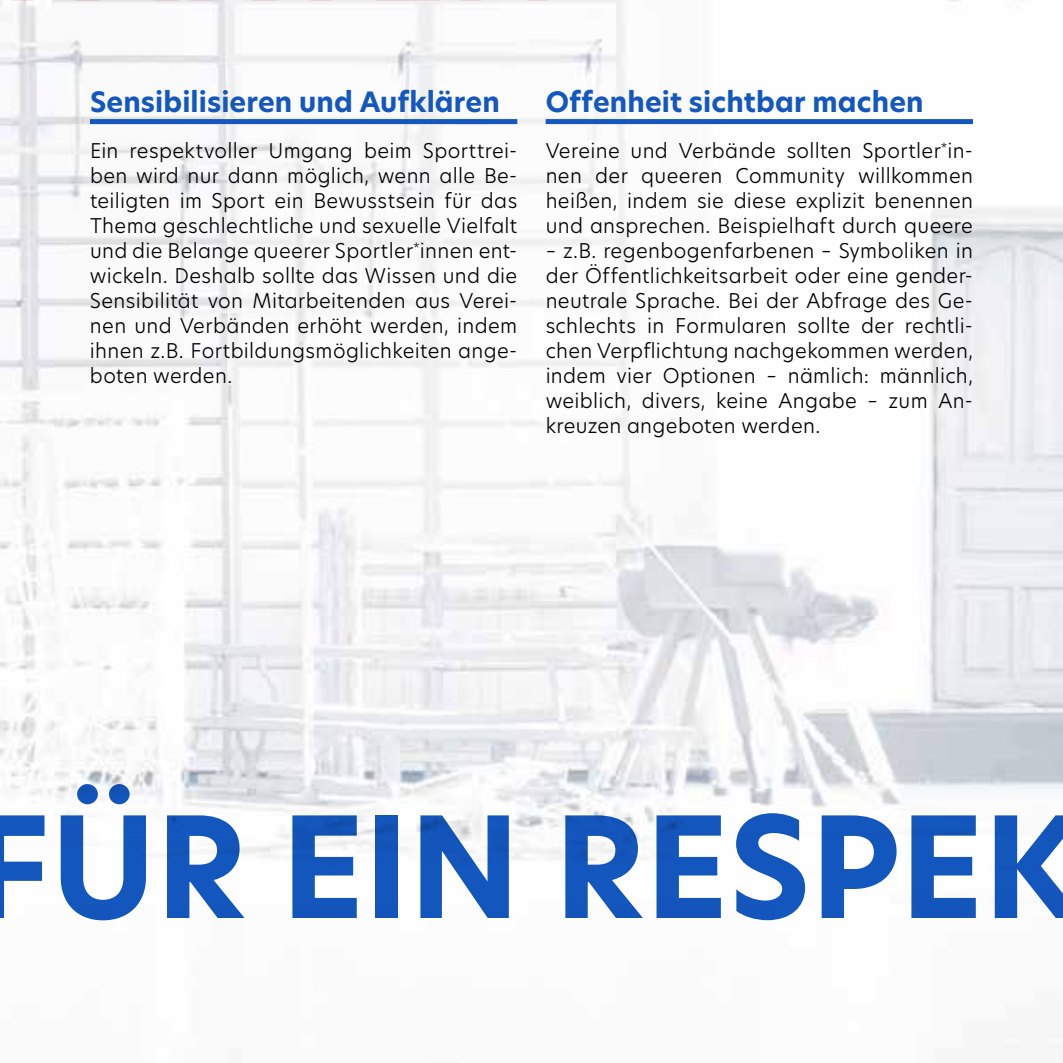
<style>
.page{position:relative;width:1063px;height:1063px;background:#fff}
.page>*{position:absolute;margin:0;border:0;box-sizing:border-box;transform-origin:0 0}
.t1{font:700 137.5px "New Hero";color:#1457be}
.t2{font:700 27.5px "New Hero";letter-spacing:.005em;color:#1457be}
.t3{font:300 20px/25px "New Hero";letter-spacing:.015em;color:#000;text-align:justify}
</style>
<div class="page">
<img style="left:0;top:0;width:1063px;height:861px">
<div style="left:90px;top:119px;width:427px;height:5px;background:#1457be"></div>
<div style="left:546px;top:119px;width:427px;height:5px;background:#1457be"></div>
<h2 class="t2" style="left:90px;top:83px;width:411px">Sensibilisieren und Aufklären</h2>
<p class="t3" style="left:90px;top:138px;width:429px">Ein respektvoller Umgang beim Sporttrei&shy;ben wird nur dann möglich, wenn alle Be&shy;teiligten im Sport ein Bewusstsein für das Thema geschlechtliche und sexuelle Vielfalt und die Belange queerer Sportler<sup>*</sup>innen ent&shy;wickeln. Deshalb sollte das Wissen und die Sensibilität von Mitarbeitenden aus Verei&shy;nen und Verbänden erhöht werden, indem ihnen z.B. Fortbildungsmöglichkeiten ange&shy;boten werden.</p>
<h2 class="t2" style="left:546px;top:83px;width:379px">Offenheit sichtbar machen</h2>
<p class="t3" style="left:546px;top:138px;width:429px">Vereine und Verbände sollten Sportler<sup>*</sup>in&shy;nen der queeren Community willkommen heißen, indem sie diese explizit benennen und ansprechen. Beispielhaft durch queere</p>
<p class="t3" style="left:546px;top:238px;width:429px">– z.B. regenbogenfarbenen – Symboliken in der Öffentlichkeitsarbeit oder eine gender&shy;neutrale Sprache. Bei der Abfrage des Ge&shy;schlechts in Formularen sollte der rechtli&shy;chen Verpflichtung nachgekommen werden, indem vier Optionen – nämlich: männlich, weiblich, divers, keine Angabe – zum An&shy;kreuzen angeboten werden.</p>
<h1 class="t1" style="left:-29px;top:774px;width:1113px">FÜR EIN RESPEK</h1>
</div>
